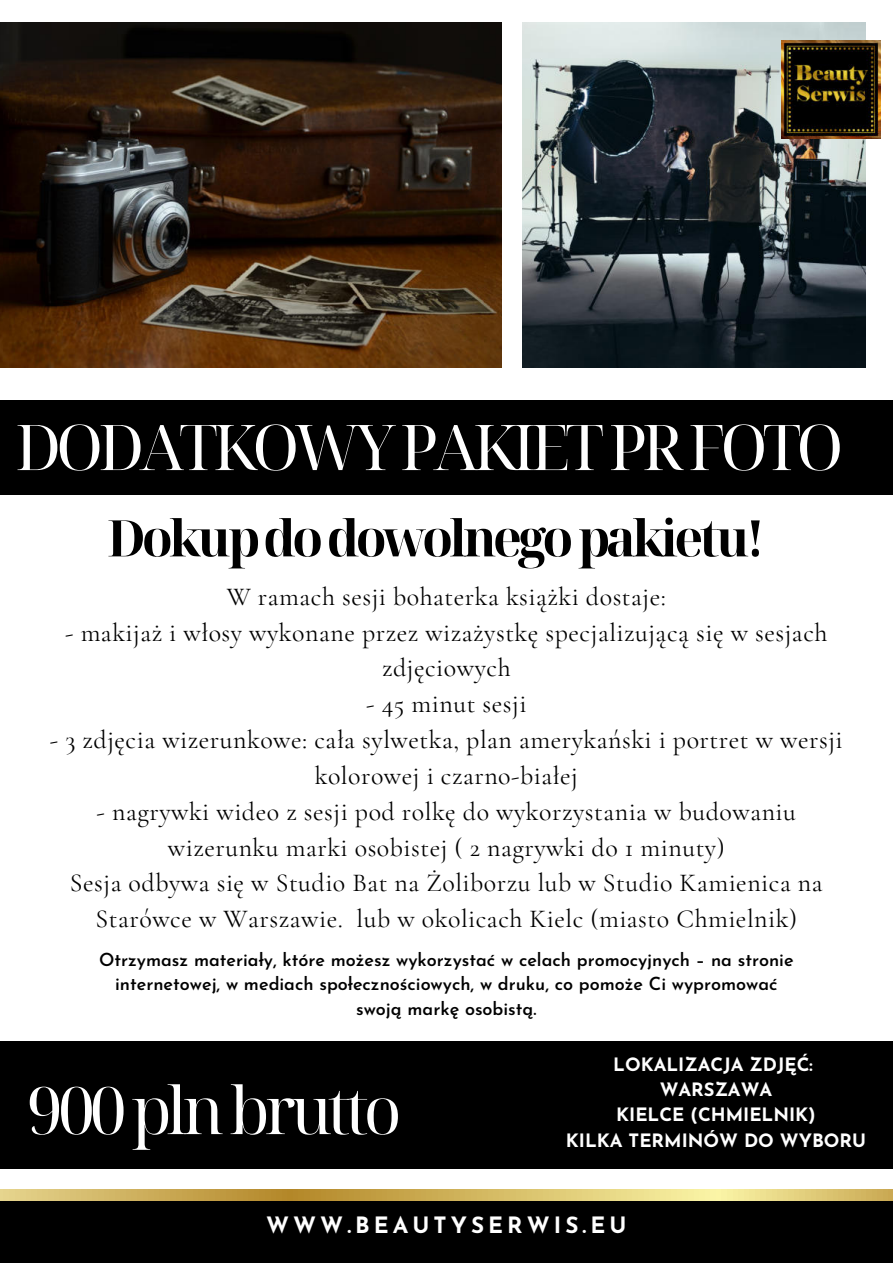
<style>
.page{position:relative;width:893px;height:1264px;background:#fff}
.page>*{position:absolute;margin:0;border:0;box-sizing:border-box;transform-origin:0 0}
.t1{font:65.55px "Noto Serif Display";letter-spacing:-.075em;color:#fff}
.t2{font:63px "Noto Serif Display";letter-spacing:-.075em;color:#fff}
.t3{font:700 50.4px "Noto Serif Display";letter-spacing:-.075em;color:#000}
.t4{font:25.95px/35.8px "Cormorant Garamond";letter-spacing:.02em;color:#000;text-align:center}
.t5{font:700 22.5px "Josefin Sans";letter-spacing:.18em;color:#fff}
.t6{font:700 18.45px/25px "Josefin Sans";color:#fff;text-align:center}
.t7{font:600 18px/24.8px "Josefin Sans";color:#000;text-align:center}
</style>
<div class="page">
<img style="left:0;top:23px;width:501px;height:344px">
<img style="left:522px;top:23px;width:343px;height:344px">
<div style="left:0;top:1197px;width:892px;height:65px;background:#000"></div>
<svg style="left:0;top:1189px;width:892px;height:11px;background:#d5bb67"></svg>
<img style="left:781px;top:40px;width:98px;height:99px">
<div style="left:0;top:400px;width:892px;height:95px;background:#000"></div>
<div style="left:0;top:1041px;width:892px;height:127px;background:#000"></div>
<h2 class="t2" style="left:15px;top:404px;width:829px">DODATKOWY PAKIET P R FOTO</h2>
<h3 class="t3" style="left:107px;top:502px;width:659px">Dokup do dowolnego pakietu!</h3>
<p class="t4" style="left:227px;top:578px;width:440px">W ramach sesji bohaterka książki dostaje:</p>
<p class="t4" style="left:65px;top:614px;width:763px">- makijaż i włosy wykonane przez wizażystkę specjalizującą się w sesjach zdjęciowych</p>
<p class="t4" style="left:366px;top:686px;width:162px">- 45 minut sesji</p>
<p class="t4" style="left:50px;top:721px;width:794px">- 3 zdjęcia wizerunkowe: cała sylwetka, plan amerykański i portret w wersji kolorowej i czarno-białej</p>
<p class="t4" style="left:70px;top:793px;width:754px">- nagrywki wideo z sesji pod rolkę do wykorzystania w budowaniu wizerunku marki osobistej ( 2 nagrywki do 1 minuty)<br>Sesja odbywa się w Studio Bat na Żoliborzu lub w Studio Kamienica na Starówce w Warszawie. lub w okolicach Kielc (miasto Chmielnik)</p>
<p class="t7" style="left:99px;top:944px;width:696px">Otrzymasz materiały, które możesz wykorzystać w celach promocyjnych – na stronie internetowej, w mediach społecznościowych, w druku, co pomoże Ci wypromować swoją markę osobistą.</p>
<h1 class="t1" style="left:26px;top:1065px;width:376px">900 pln brutto</h1>
<p class="t6" style="left:566px;top:1049px;width:302px">LOKALIZACJA ZDJĘĆ:<br>WARSZAWA<br>KIELCE (CHMIELNIK)<br>KILKA TERMINÓW DO WYBORU</p>
<p class="t5" style="left:266px;top:1204px;width:362px">WWW.BEAUTYSERWIS.EU</p>
</div>
